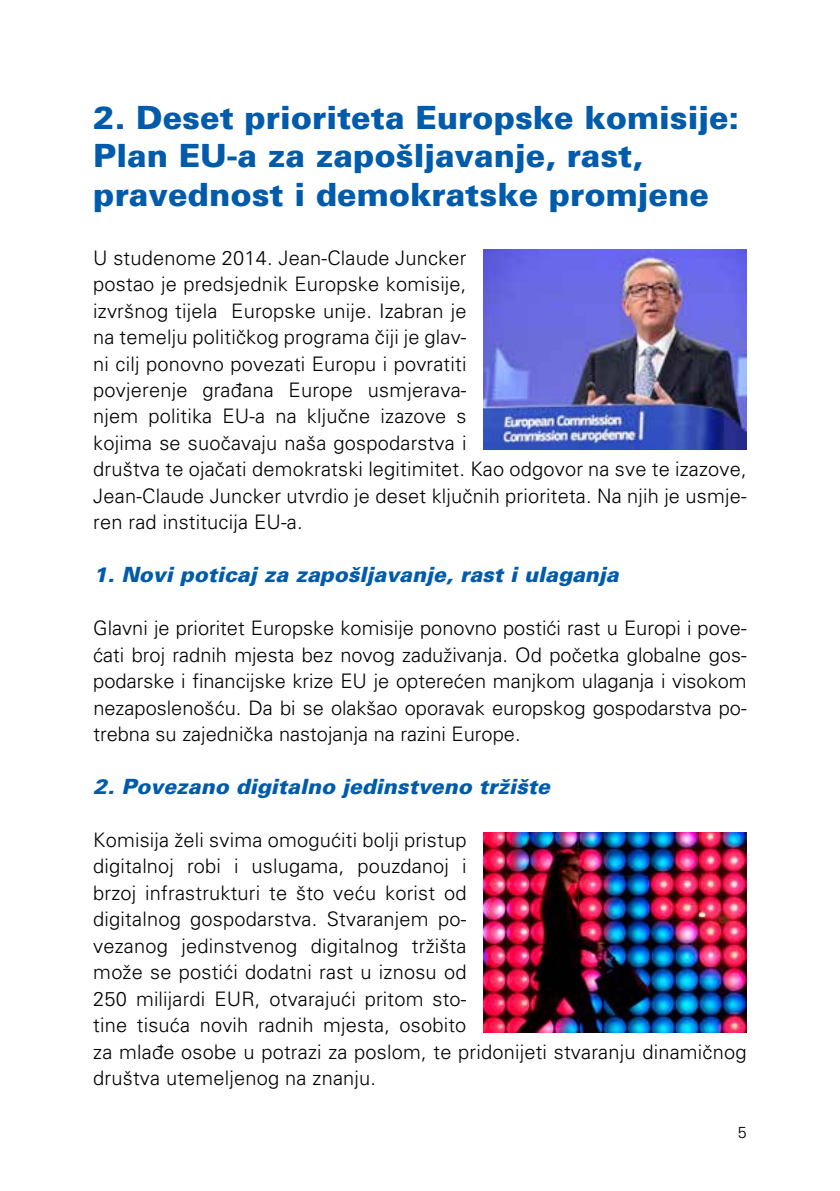
<style>
.page{position:relative;width:840px;height:1191px;background:#fff}
.page>*{position:absolute;margin:0;border:0;box-sizing:border-box;transform-origin:0 0}
.t1{font:900 32px/38.4px "Univers";color:#005baa}
.t2{font:italic 900 21px "Univers";color:#005baa}
.t3{font:300 20px/26.4px "Univers";letter-spacing:.01em;color:#000}
.t4{font:300 16px "Univers";color:#000}
</style>
<div class="page">
<img style="left:483px;top:249px;width:263px;height:201px">
<img style="left:483px;top:833px;width:263px;height:199px">
<h1 class="t1" style="left:93px;top:98px;width:647px">2. Deset prioriteta Europske komisije:<br>Plan EU-a za zapošljavanje, rast, pravednost i demokratske promjene</h1>
<p class="t3" style="left:93px;top:244px;width:654px">U studenome 2014. Jean-Claude Juncker<br>postao je predsjednik Europske komisije,<br>izvršnog tijela Europske unije. Izabran je<br>na temelju političkog programa čiji je glav-<br>ni cilj ponovno povezati Europu i povratiti<br>povjerenje građana Europe usmjerava-<br>njem politika EU-a na ključne izazove s<br>kojima se suočavaju naša gospodarstva i<br>društva te ojačati demokratski legitimitet. Kao odgovor na sve te izazove, Jean-Claude Juncker utvrdio je deset ključnih prioriteta. Na njih je usmje&shy;ren rad institucija EU-a.</p>
<p class="t2" style="left:93px;top:561px;width:526px">1. Novi poticaj za zapošljavanje, rast i ulaganja</p>
<p class="t3" style="left:93px;top:614px;width:654px;text-align:justify">Glavni je prioritet Europske komisije ponovno postići rast u Europi i pove&shy;ćati broj radnih mjesta bez novog zaduživanja. Od početka globalne gos&shy;podarske i financijske krize EU je opterećen manjkom ulaganja i visokom nezaposlenošću. Da bi se olakšao oporavak europskog gospodarstva po&shy;trebna su zajednička nastojanja na razini Europe.</p>
<p class="t2" style="left:93px;top:773px;width:458px">2. Povezano digitalno jedinstveno tržište</p>
<p class="t3" style="left:93px;top:826px;width:654px">Komisija želi svima omogućiti bolji pristup<br>digitalnoj robi i uslugama, pouzdanoj i<br>brzoj infrastrukturi te što veću korist od<br>digitalnog gospodarstva. Stvaranjem po-<br>vezanog jedinstvenog digitalnog tržišta<br>može se postići dodatni rast u iznosu od<br>250 milijardi EUR, otvarajući pritom sto-<br>tine tisuća novih radnih mjesta, osobito<br>za mlađe osobe u potrazi za poslom, te pridonijeti stvaranju dinamičnog društva utemeljenog na znanju.</p>
<p class="t4" style="left:737px;top:1122px;width:10px">5</p>
</div>
